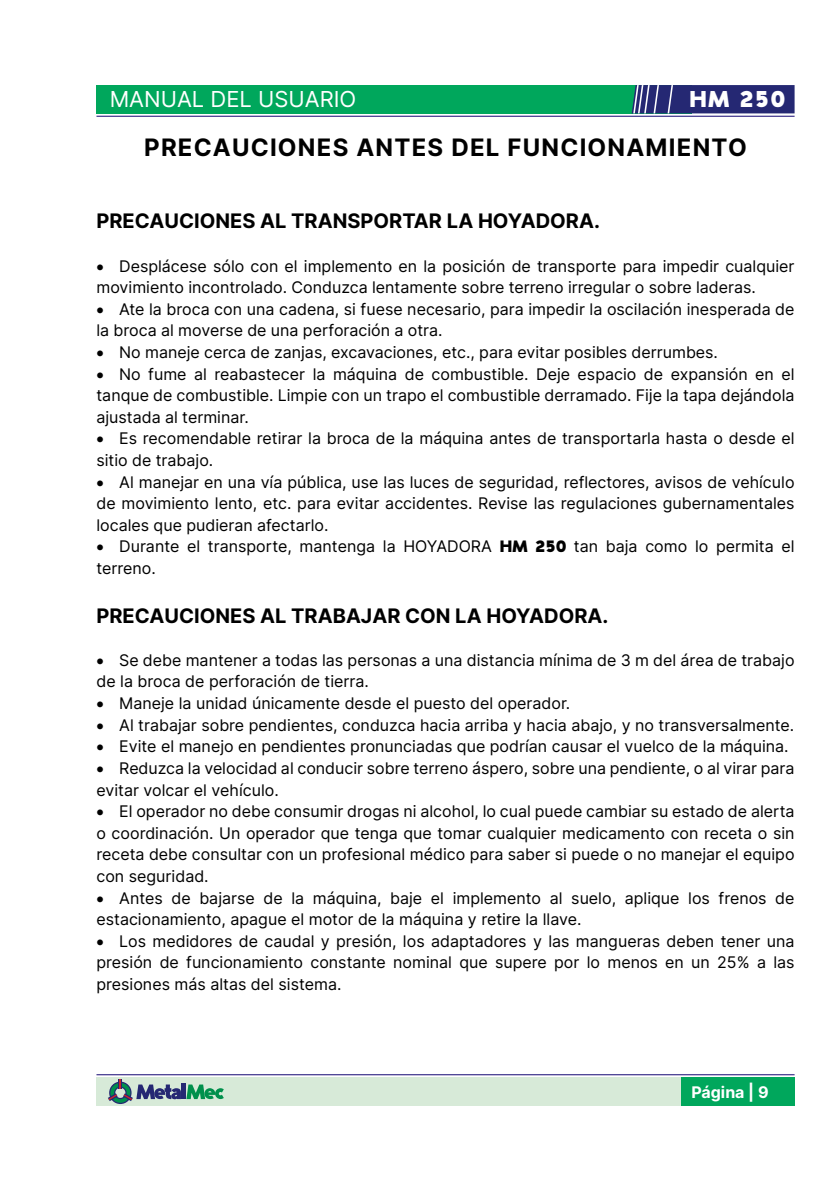
<style>
.page{position:relative;width:840px;height:1191px;background:#fff}
.page>*{position:absolute;margin:0;border:0;box-sizing:border-box;transform-origin:0 0}
.t1{font:700 24px "Inter";letter-spacing:.05em;color:#000}
.t2{font:800 22.2px "Creo";color:#fff}
.t3{font:22px "Inter";color:#fff}
.t4{font:700 20px "Inter";color:#000}
.t5{font:16px/21.6px "Inter";color:#000}
.t6{font:700 16px "Inter";color:#fff}
.s1{font-family:"Creo";font-weight:800}
</style>
<div class="page">
<div style="left:680px;top:1077px;width:114px;height:29px;background:#00a75c"></div>
<div style="left:96px;top:1077px;width:584px;height:29px;background:#d7ead8"></div>
<div style="left:96px;top:85px;width:596px;height:28px;background:#00a75c"></div>
<hr style="left:96px;top:116px;width:698px;height:1px;background:#2f2483">
<svg style="left:631px;top:85px;width:163px;height:28px;background:#2f3479"></svg>
<hr style="left:96px;top:1074px;width:698px;height:1px;background:#2f2483">
<svg style="left:108px;top:1079px;width:116px;height:25px"></svg>
<h3 class="t3" style="left:110px;top:86px;width:248px">MANUAL DEL USUARIO</h3>
<h2 class="t2" style="left:689px;top:90px;width:97px">HM 250</h2>
<h1 class="t1" style="left:144px;top:132px;width:603px">PRECAUCIONES ANTES DEL FUNCIONAMIENTO</h1>
<p class="t4" style="left:96px;top:209px;width:505px">PRECAUCIONES AL TRANSPORTAR LA HOYADORA.</p>
<p class="t5" style="left:96px;top:255px;width:699px;text-indent:23px">Desplácese sólo con el implemento en la posición de transporte para impedir cualquier movimiento incontrolado. Conduzca lentamente sobre terreno irregular o sobre laderas.</p>
<p class="t5" style="left:119px;top:298px;width:676px">Ate la broca con una cadena, si fuese necesario, para impedir la oscilación inesperada de</p>
<p class="t5" style="left:96px;top:320px;width:347px">la broca al moverse de una perforación a otra.</p>
<p class="t5" style="left:119px;top:341px;width:600px">No maneje cerca de zanjas, excavaciones, etc., para evitar posibles derrumbes.</p>
<p class="t5" style="left:119px;top:363px;width:676px">No fume al reabastecer la máquina de combustible. Deje espacio de expansión en el</p>
<p class="t5" style="left:96px;top:384px;width:699px">tanque de combustible. Limpie con un trapo el combustible derramado. Fĳe la tapa dejándola</p>
<p class="t5" style="left:96px;top:406px;width:154px">ajustada al terminar.</p>
<p class="t5" style="left:119px;top:428px;width:676px">Es recomendable retirar la broca de la máquina antes de transportarla hasta o desde el</p>
<p class="t5" style="left:96px;top:449px;width:118px">sitio de trabajo.</p>
<p class="t5" style="left:119px;top:471px;width:676px">Al manejar en una vía pública, use las luces de seguridad, reflectores, avisos de vehículo</p>
<p class="t5" style="left:96px;top:492px;width:699px">de movimiento lento, etc. para evitar accidentes. Revise las regulaciones gubernamentales</p>
<p class="t5" style="left:96px;top:514px;width:233px">locales que pudieran afectarlo.</p>
<p class="t5" style="left:119px;top:536px;width:676px">Durante el transporte, mantenga la HOYADORA <span class="s1">HM 250</span> tan baja como lo permita el</p>
<p class="t5" style="left:96px;top:557px;width:61px">terreno.</p>
<p class="t4" style="left:96px;top:603px;width:513px">PRECAUCIONES AL TRABAJAR CON LA HOYADORA.</p>
<p class="t5" style="left:119px;top:649px;width:676px">Se debe mantener a todas las personas a una distancia mínima de 3 m del área de trabajo</p>
<p class="t5" style="left:96px;top:671px;width:274px">de la broca de perforación de tierra.</p>
<p class="t5" style="left:119px;top:692px;width:452px">Maneje la unidad únicamente desde el puesto del operador.</p>
<p class="t5" style="left:119px;top:714px;width:676px">Al trabajar sobre pendientes, conduzca hacia arriba y hacia abajo, y no transversalmente.</p>
<p class="t5" style="left:119px;top:735px;width:670px">Evite el manejo en pendientes pronunciadas que podrían causar el vuelco de la máquina.</p>
<p class="t5" style="left:119px;top:757px;width:676px">Reduzca la velocidad al conducir sobre terreno áspero, sobre una pendiente, o al virar para</p>
<p class="t5" style="left:96px;top:779px;width:184px">evitar volcar el vehículo.</p>
<p class="t5" style="left:119px;top:800px;width:676px">El operador no debe consumir drogas ni alcohol, lo cual puede cambiar su estado de alerta</p>
<p class="t5" style="left:96px;top:822px;width:699px">o coordinación. Un operador que tenga que tomar cualquier medicamento con receta o sin</p>
<p class="t5" style="left:96px;top:843px;width:699px">receta debe consultar con un profesional médico para saber si puede o no manejar el equipo</p>
<p class="t5" style="left:96px;top:865px;width:114px">con seguridad.</p>
<p class="t5" style="left:119px;top:887px;width:676px">Antes de bajarse de la máquina, baje el implemento al suelo, aplique los frenos de</p>
<p class="t5" style="left:96px;top:908px;width:486px">estacionamiento, apague el motor de la máquina y retire la llave.</p>
<p class="t5" style="left:119px;top:930px;width:676px">Los medidores de caudal y presión, los adaptadores y las mangueras deben tener una</p>
<p class="t5" style="left:96px;top:951px;width:699px">presión de funcionamiento constante nominal que supere por lo menos en un 25% a las</p>
<p class="t5" style="left:96px;top:973px;width:246px">presiones más altas del sistema.</p>
<p class="t6" style="left:691px;top:1082px;width:79px">Página | 9</p>
</div>
